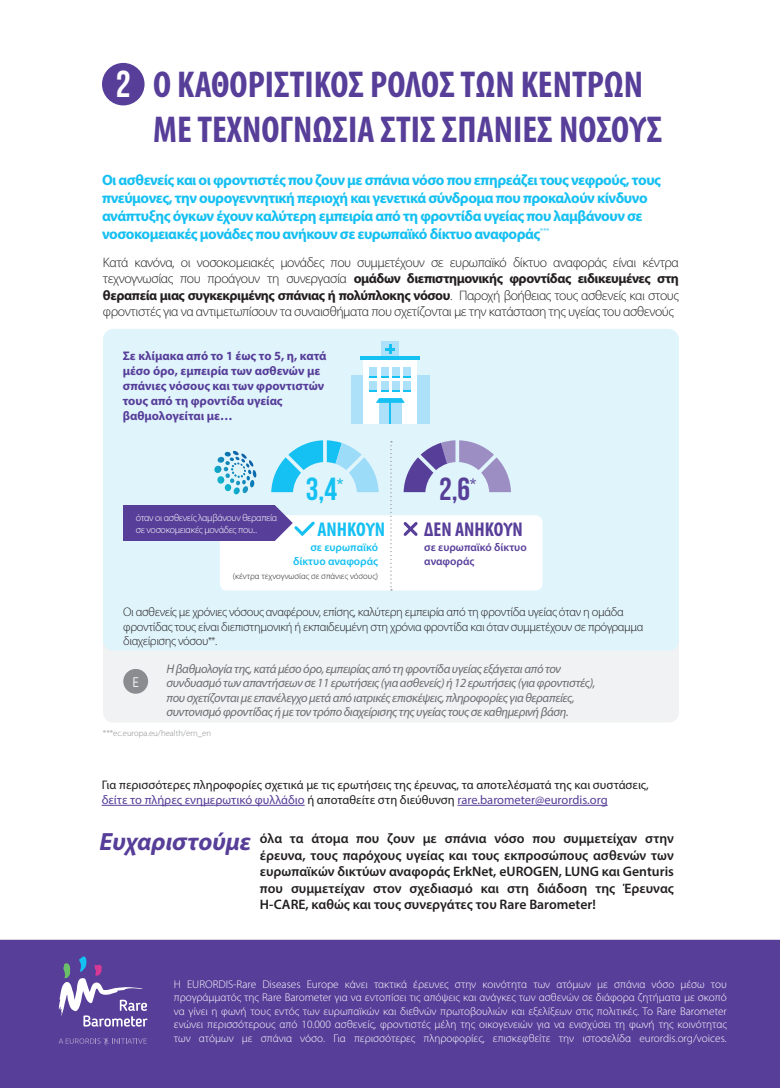
<style>
.page{position:relative;width:780px;height:1088px;background:#fff}
.page>*{position:absolute;margin:0;border:0;box-sizing:border-box;transform-origin:0 0}
.titre_de_rubrique{font:700 condensed 37.5px/45px "Myriad Pro";color:#573e99}
.numéro_rubrique{font:37.5px "Bebas Neue";color:#fff}
.infog_chiffre_2{font:31.88px "Bebas Neue";color:#15c0f2}
.infog_chiffre_2-2{font:31.88px "Bebas Neue";color:#573e99}
.RECO_texte{font:italic 700 25px "Myriad Pro";color:#573e99}
.infog_chiffre_2-3{font:700 condensed 20px "Myriad Pro";color:#573e99}
.infog_chiffre_2-4{font:700 condensed 20px "Myriad Pro";color:#15c0f2}
.titre_bloc{font:700 15px/18px "Myriad Pro";letter-spacing:-.03em;color:#15c0f2}
.introduit_réponse__g{font:300 13.75px/16.5px "Myriad Pro";letter-spacing:-.03em;color:#231f20;text-align:justify}
.RECO_texte-2{font:600 13.75px/16.5px "Myriad Pro";color:#231f20;text-align:justify}
.infog_texte{font:300 13.75px "Blogger Sans";color:#fff}
.question{font:italic 12.5px/14.4px "Myriad Pro";letter-spacing:-.03em;color:#6c6d70}
.introduit_réponse{font:300 12.5px/14.4px "Myriad Pro";letter-spacing:-.03em;color:#231f20}
.introduit_réponse-2{font:12.5px/15px "Myriad Pro";color:#231f20}
.inter_violet{font:700 12.5px/15px "Myriad Pro";color:#573e99}
.texte{font:300 11.25px "Myriad Pro";color:#fff}
.introduit_réponse-3{font:600 11.25px/13.5px "Myriad Pro";color:#15c0f2;text-align:right}
.introduit_réponse-4{font:600 11.25px/13.5px "Myriad Pro";color:#573e99}
.introduit_réponse-5{font:300 10px/12px "Myriad Pro";letter-spacing:-.03em;color:#fff}
.introduit_réponse-6{font:300 8.75px "Myriad Pro";color:#231f20}
.note_bas_de_page{font:300 8.75px "Myriad Pro";color:#8a8c8f}
.s1{font-weight:700}
.s2{font-size:10px}
.s3{color:#573e99}
</style>
<div class="page">
<div style="left:0;top:940px;width:780px;height:148px;background:#573e99"></div>
<svg style="left:58px;top:1038px;width:89px;height:8px"></svg>
<svg style="left:59px;top:956px;width:88px;height:70px;background:#7866ad"></svg>
<div style="left:102px;top:63px;width:42px;height:42px;background:#573e99;border-radius:50%"></div>
<div style="left:103px;top:632px;width:576px;height:90px;background:#f1f2f3;border-radius:11px"></div>
<div style="left:103px;top:329px;width:576px;height:322px;background:#e0f4fc;border-radius:11px"></div>
<div style="left:123px;top:669px;width:25px;height:25px;background:#8a8c8f;border-radius:50%"></div>
<div style="left:220px;top:515px;width:322px;height:75px;background:#fff;border-radius:7px"></div>
<div style="left:351px;top:375px;width:78px;height:48px;background:#ade1f9"></div>
<div style="left:363px;top:360px;width:54px;height:63px;background:#fff"></div>
<div style="left:379px;top:398px;width:22px;height:25px;background:#ade1f9"></div>
<div style="left:381px;top:341px;width:18px;height:16px;background:#ade1f9"></div>
<hr style="left:360px;top:357px;width:60px;height:3px;background:#15c0f2">
<svg style="left:386px;top:344px;width:9px;height:10px"></svg>
<div style="left:369px;top:367px;width:8px;height:10px;background:#ade1f9"></div>
<div style="left:380px;top:367px;width:8px;height:10px;background:#ade1f9"></div>
<div style="left:392px;top:367px;width:8px;height:10px;background:#ade1f9"></div>
<div style="left:403px;top:367px;width:8px;height:10px;background:#ade1f9"></div>
<div style="left:369px;top:381px;width:8px;height:10px;background:#ade1f9"></div>
<div style="left:380px;top:381px;width:8px;height:10px;background:#ade1f9"></div>
<div style="left:392px;top:381px;width:8px;height:10px;background:#ade1f9"></div>
<div style="left:403px;top:381px;width:8px;height:10px;background:#ade1f9"></div>
<hr style="left:389px;top:398px;width:2px;height:25px;background:#15c0f2">
<svg style="left:376px;top:398px;width:29px;height:5px"></svg>
<svg style="left:369px;top:390px;width:42px;height:1px"></svg>
<svg style="left:369px;top:376px;width:42px;height:1px"></svg>
<svg style="left:214px;top:451px;width:43px;height:43px"></svg>
<svg style="left:403px;top:440px;width:108px;height:52px"></svg>
<svg style="left:271px;top:440px;width:107px;height:52px"></svg>
<svg style="left:390px;top:441px;width:2px;height:149px"></svg>
<svg style="left:403px;top:522px;width:15px;height:14px"></svg>
<div style="left:123px;top:505px;width:152px;height:36px;background:#573e99"></div>
<svg style="left:275px;top:505px;width:40px;height:36px"></svg>
<hr style="left:102px;top:805px;width:203px;height:1px;background:#573e99">
<hr style="left:457px;top:805px;width:150px;height:1px;background:#573e99">
<p class="numéro_rubrique" style="left:116px;top:64px;width:16px">2</p>
<p class="titre_de_rubrique" style="left:153px;top:61px;width:511px">Ο ΚΑΘΟΡΙΣΤΙΚΟΣ ΡΟΛΟΣ ΤΩΝ ΚΕΝΤΡΩΝ<br>ΜΕ ΤΕΧΝΟΓΝΩΣΙΑ ΣΤΙΣ ΣΠΑΝΙΕΣ ΝΟΣΟΥΣ</p>
<p class="titre_bloc" style="left:102px;top:170px;width:560px">Οι ασθενείς και οι φροντιστές που ζουν με σπάνια νόσο που επηρεάζει τους νεφρούς, τους πνεύμονες, την ουρογεννητική περιοχή και γενετικά σύνδρομα που προκαλούν κίνδυνο ανάπτυξης όγκων έχουν καλύτερη εμπειρία από τη φροντίδα υγείας που λαμβάνουν σε νοσοκομειακές μονάδες που ανήκουν σε ευρωπαϊκό δίκτυο αναφοράς<sup>***</sup></p>
<p class="introduit_réponse__g" style="left:103px;top:254px;width:577px">Κατά κανόνα, οι νοσοκομειακές μονάδες που συμμετέχουν σε ευρωπαϊκό δίκτυο αναφοράς είναι κέντρα τεχνογνωσίας που προάγουν τη συνεργασία <span class="s1">ομάδων διεπιστημονικής φροντίδας ειδικευμένες στη θεραπεία μιας συγκεκριμένης σπάνιας ή πολύπλοκης νόσου</span>. Παροχή βοήθειας τους ασθενείς και στους φροντιστές για να αντιμετωπίσουν τα συναισθήματα που σχετίζονται με την κατάσταση της υγείας του ασθενούς</p>
<p class="inter_violet" style="left:123px;top:348px;width:205px">Σε κλίμακα από το 1 έως το 5, η, κατά μέσο όρο, εμπειρία των ασθενών με σπάνιες νόσους και των φροντιστών τους από τη φροντίδα υγείας βαθμολογείται με…</p>
<p class="introduit_réponse-5" style="left:136px;top:512px;width:143px">όταν οι ασθενείς λαμβάνουν θεραπεία σε νοσοκομειακές μονάδες που...</p>
<p class="infog_chiffre_2" style="left:306px;top:471px;width:39px">3,4<sup>*</sup></p>
<p class="infog_chiffre_2-2" style="left:439px;top:471px;width:39px">2,6<sup>*</sup></p>
<p class="infog_chiffre_2-4" style="left:317px;top:517px;width:69px">ΑΝΗΚΟΥΝ</p>
<p class="infog_chiffre_2-3" style="left:424px;top:517px;width:100px">ΔΕΝ ΑΝΗΚΟΥΝ</p>
<p class="introduit_réponse-3" style="left:293px;top:540px;width:86px">σε ευρωπαϊκό δίκτυο αναφοράς</p>
<p class="introduit_réponse-6" style="left:233px;top:571px;width:147px">(κέντρα τεχνογνωσίας σε σπάνιες νόσους)</p>
<p class="introduit_réponse-4" style="left:424px;top:540px;width:104px">σε ευρωπαϊκό δίκτυο αναφοράς</p>
<p class="introduit_réponse" style="left:123px;top:605px;width:521px">Οι ασθενείς με χρόνιες νόσους αναφέρουν, επίσης, καλύτερη εμπειρία από τη φροντίδα υγείας όταν η ομάδα φροντίδας τους είναι διεπιστημονική ή εκπαιδευμένη στη χρόνια φροντίδα και όταν συμμετέχουν σε πρόγραμμα διαχείρισης νόσου<span class="s2">**</span>.</p>
<p class="infog_texte" style="left:132px;top:673px;width:8px">E</p>
<p class="question" style="left:166px;top:661px;width:430px">Η βαθμολογία της, κατά μέσο όρο, εμπειρίας από τη φροντίδα υγείας εξάγεται από τον συνδυασμό των απαντήσεων σε 11 ερωτήσεις (για ασθενείς) ή 12 ερωτήσεις (για φροντιστές), που σχετίζονται με επανέλεγχο μετά από ιατρικές επισκέψεις, πληροφορίες για θεραπείες, συντονισμό φροντίδας ή με τον τρόπο διαχείρισης της υγείας τους σε καθημερινή βάση.</p>
<p class="note_bas_de_page" style="left:103px;top:728px;width:110px">***ec.europa.eu/health/ern_en</p>
<p class="introduit_réponse-2" style="left:102px;top:777px;width:548px">Για περισσότερες πληροφορίες σχετικά με τις ερωτήσεις της έρευνας, τα αποτελέσματά της και συστάσεις, <span class="s3">δείτε το πλήρες ενημερωτικό φυλλάδιο</span> ή αποταθείτε στη διεύθυνση <span class="s3">rare.barometer@eurordis.org</span></p>
<p class="RECO_texte" style="left:99px;top:825px;width:153px">Ευχαριστούμε</p>
<p class="RECO_texte-2" style="left:260px;top:830px;width:415px">όλα τα άτομα που ζουν με σπάνια νόσο που συμμετείχαν στην έρευνα, τους παρόχους υγείας και τους εκπροσώπους ασθενών των ευρωπαϊκών δικτύων αναφοράς ErkNet, eUROGEN, LUNG και Genturis που συμμετείχαν στον σχεδιασμό και στη διάδοση της Έρευνας H-CARE, καθώς και τους συνεργάτες του Rare Barometer!</p>
<p class="texte" style="left:174px;top:978px;width:554px">Η EURORDIS-Rare Diseases Europe κάνει τακτικά έρευνες στην κοινότητα των ατόμων με σπάνια νόσο μέσω του</p>
<p class="texte" style="left:174px;top:991px;width:554px">προγράμματός της Rare Barometer για να εντοπίσει τις απόψεις και ανάγκες των ασθενών σε διάφορα ζητήματα με σκοπό</p>
<p class="texte" style="left:174px;top:1005px;width:554px">να γίνει η φωνή τους εντός των ευρωπαϊκών και διεθνών πρωτοβουλιών και εξελίξεων στις πολιτικές. Το Rare Barometer</p>
<p class="texte" style="left:174px;top:1018px;width:554px">ενώνει περισσότερους από 10.000 ασθενείς, φροντιστές μέλη της οικογενειών για να ενισχύσει τη φωνή της κοινότητας</p>
<p class="texte" style="left:174px;top:1032px;width:554px">των ατόμων με σπάνια νόσο. Για περισσότερες πληροφορίες, επισκεφθείτε την ιστοσελίδα eurordis.org/voices.</p>
</div>
